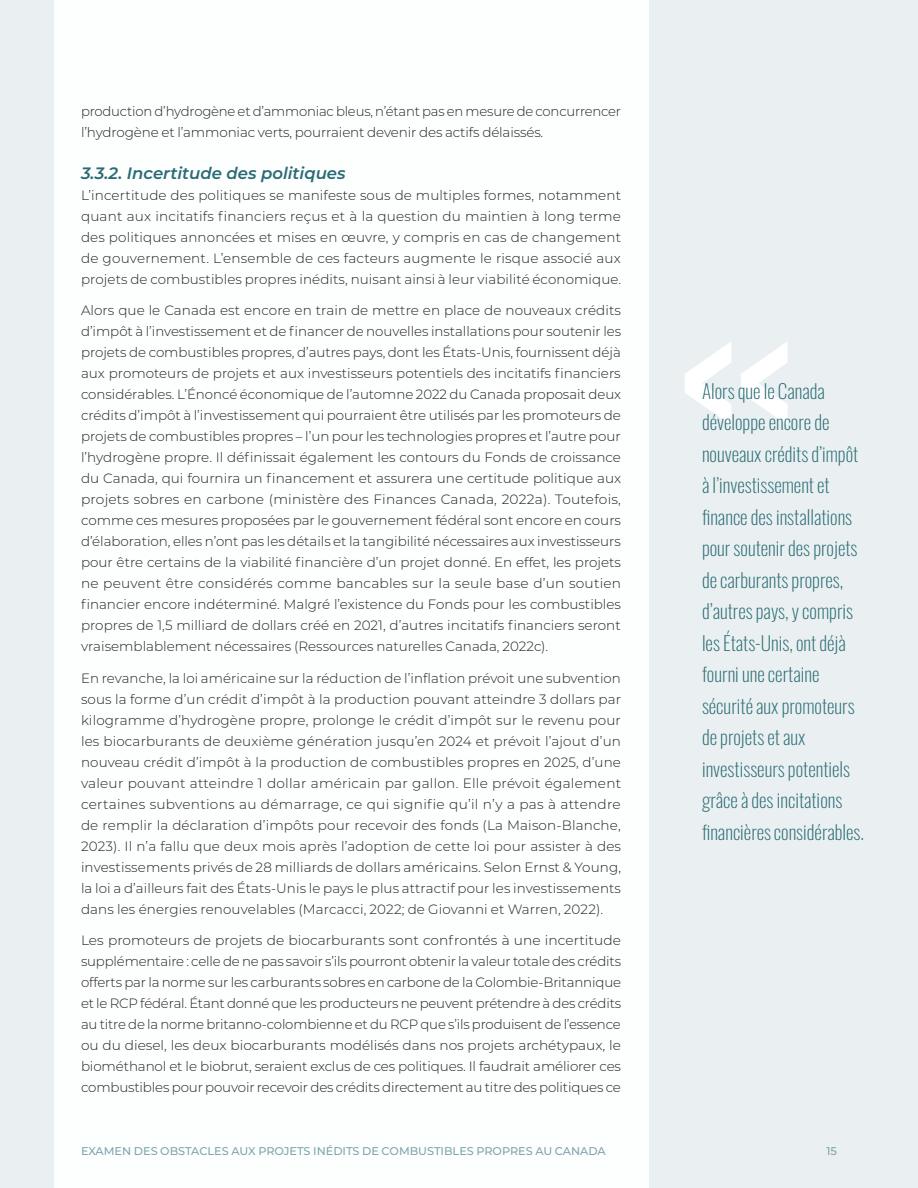
<style>
.page{position:relative;width:918px;height:1188px;background:#eaf0f1}
.page>*{position:absolute;margin:0;border:0;box-sizing:border-box;transform-origin:0 0}
.Pullquote{font:200 19.5px/31.5px "Oswald";color:#296b75}
.Paragraph_Style_1{font:italic 600 16.5px "Montserrat";color:#296b75}
.Body_text_French{font:300 13.5px/21px "Montserrat";letter-spacing:-.01em;color:#231f20;text-align:justify}
.t1{font:500 11.25px "Montserrat";color:#7ea6ac}
</style>
<div class="page">
<div style="left:55px;top:0;width:594px;height:1188px;background:#fff"></div>
<svg style="left:685px;top:342px;width:102px;height:83px"></svg>
<p class="Body_text_French" style="left:81px;top:100px;width:542px">production d’hydrogène et d’ammoniac bleus, n’étant pas en mesure de concurrencer l’hydrogène et l’ammoniac verts, pourraient devenir des actifs délaissés.</p>
<p class="Paragraph_Style_1" style="left:81px;top:161px;width:266px">3.3.2. Incertitude des politiques</p>
<p class="Body_text_French" style="left:81px;top:184px;width:542px">L’incertitude des politiques se manifeste sous de multiples formes, notamment quant aux incitatifs financiers reçus et à la question du maintien à long terme des politiques annoncées et mises en œuvre, y compris en cas de changement de gouvernement. L’ensemble de ces facteurs augmente le risque associé aux projets de combustibles propres inédits, nuisant ainsi à leur viabilité économique.</p>
<p class="Body_text_French" style="left:81px;top:299px;width:542px">Alors que le Canada est encore en train de mettre en place de nouveaux crédits d’impôt à l’investissement et de financer de nouvelles installations pour soutenir les projets de combustibles propres, d’autres pays, dont les États-Unis, fournissent déjà aux promoteurs de projets et aux investisseurs potentiels des incitatifs financiers considérables. L’Énoncé économique de l’automne 2022 du Canada proposait deux crédits d’impôt à l’investissement qui pourraient être utilisés par les promoteurs de projets de combustibles propres – l’un pour les technologies propres et l’autre pour l’hydrogène propre. Il définissait également les contours du Fonds de croissance du Canada, qui fournira un financement et assurera une certitude politique aux projets sobres en carbone (ministère des Finances Canada, 2022a). Toutefois, comme ces mesures proposées par le gouvernement fédéral sont encore en cours d’élaboration, elles n’ont pas les détails et la tangibilité nécessaires aux investisseurs pour être certains de la viabilité financière d’un projet donné. En effet, les projets ne peuvent être considérés comme bancables sur la seule base d’un soutien financier encore indéterminé. Malgré l’existence du Fonds pour les combustibles propres de 1,5 milliard de dollars créé en 2021, d’autres incitatifs financiers seront vraisemblablement nécessaires (Ressources naturelles Canada, 2022c).</p>
<p class="Body_text_French" style="left:81px;top:667px;width:542px">En revanche, la loi américaine sur la réduction de l’inflation prévoit une subvention sous la forme d’un crédit d’impôt à la production pouvant atteindre 3 dollars par kilogramme d’hydrogène propre, prolonge le crédit d’impôt sur le revenu pour les biocarburants de deuxième génération jusqu’en 2024 et prévoit l’ajout d’un nouveau crédit d’impôt à la production de combustibles propres en 2025, d’une valeur pouvant atteindre 1 dollar américain par gallon. Elle prévoit également certaines subventions au démarrage, ce qui signifie qu’il n’y a pas à attendre de remplir la déclaration d’impôts pour recevoir des fonds (La Maison-Blanche, 2023). Il n’a fallu que deux mois après l’adoption de cette loi pour assister à des investissements privés de 28 milliards de dollars américains. Selon Ernst &amp; Young, la loi a d’ailleurs fait des États-Unis le pays le plus attractif pour les investissements dans les énergies renouvelables (Marcacci, 2022; de Giovanni et Warren, 2022).</p>
<p class="Body_text_French" style="left:81px;top:929px;width:542px">Les promoteurs de projets de biocarburants sont confrontés à une incertitude supplémentaire : celle de ne pas savoir s’ils pourront obtenir la valeur totale des crédits offerts par la norme sur les carburants sobres en carbone de la Colombie-Britannique et le RCP fédéral. Étant donné que les producteurs ne peuvent prétendre à des crédits au titre de la norme britanno-colombienne et du RCP que s’ils produisent de l’essence ou du diesel, les deux biocarburants modélisés dans nos projets archétypaux, le biométhanol et le biobrut, seraient exclus de ces politiques. Il faudrait améliorer ces combustibles pour pouvoir recevoir des crédits directement au titre des politiques ce</p>
<p class="Pullquote" style="left:702px;top:373px;width:164px">Alors que le Canada développe encore de nouveaux crédits d’impôt à l’investissement et finance des installations pour soutenir des projets de carburants propres, d’autres pays, y compris les États-Unis, ont déjà fourni une certaine sécurité aux promoteurs de projets et aux investisseurs potentiels grâce à des incitations financières considérables.</p>
<p class="t1" style="left:81px;top:1143px;width:526px">EXAMEN DES OBSTACLES AUX PROJETS INÉDITS DE COMBUSTIBLES PROPRES AU CANADA</p>
<p class="t1" style="left:826px;top:1143px;width:12px">15</p>
</div>
